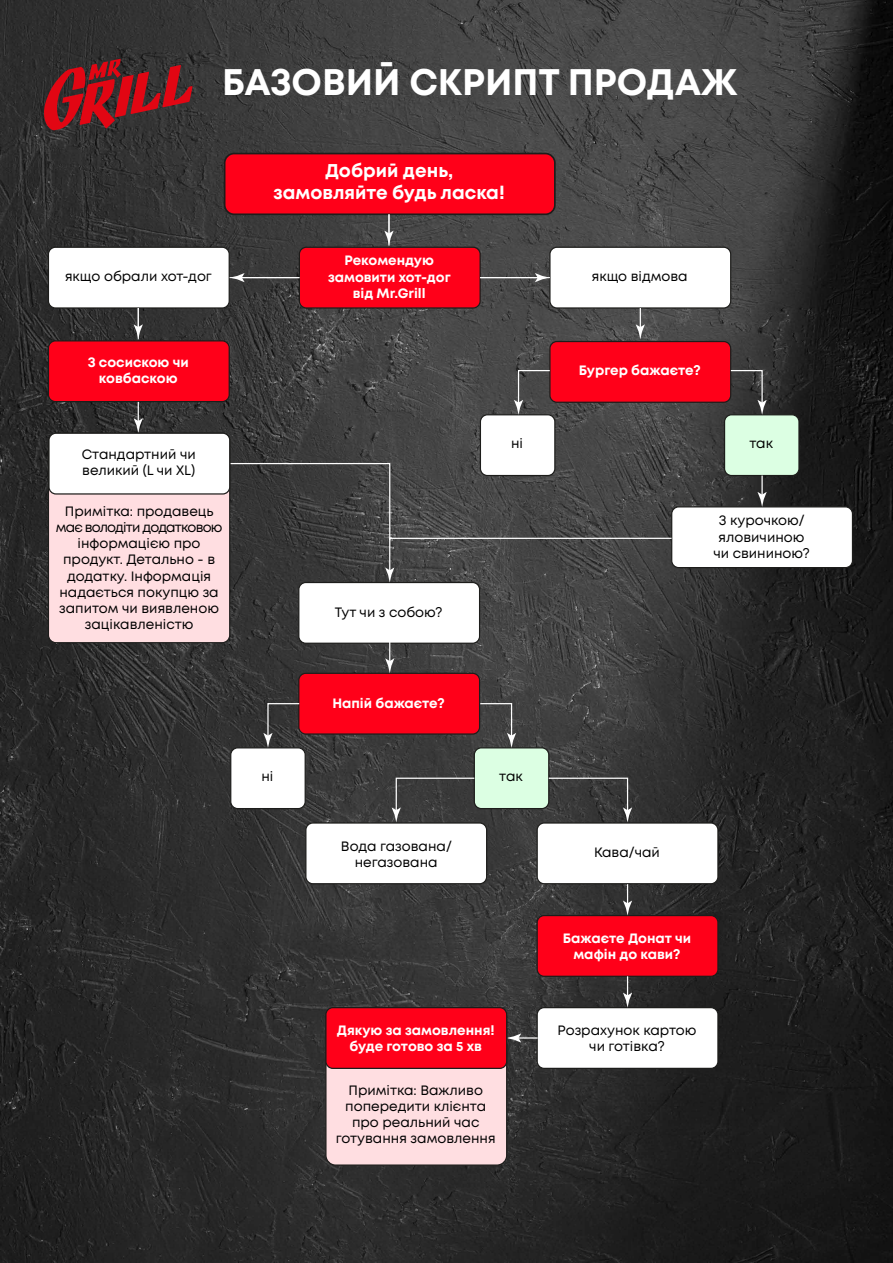
<style>
.page{position:relative;width:893px;height:1263px;background:#fff}
.page>*{position:absolute;margin:0;border:0;box-sizing:border-box;transform-origin:0 0}
.t1{font:700 36.9px "Mont";color:#fff}
.t2{font:700 18.45px/22.2px "Mont";color:#fff;text-align:center}
.t3{font:13.5px/16.2px "Mont";color:#000;text-align:center}
.t4{font:700 13.5px/16.2px "Mont";color:#fff;text-align:center}
</style>
<div class="page">
<img style="left:0;top:0;width:893px;height:1263px">
<div style="left:225px;top:154px;width:330px;height:60px;background:#ff0019;border-radius:9px"></div>
<div style="left:224px;top:153px;width:332px;height:62px;border:2px solid #1d1d1b;border-radius:9px"></div>
<div style="left:299px;top:247px;width:181px;height:61px;background:#ff0019;border-radius:7px"></div>
<div style="left:299px;top:247px;width:182px;height:62px;border:1px solid #1d1d1b;border-radius:7px"></div>
<div style="left:550px;top:247px;width:181px;height:61px;background:#fff;border-radius:7px"></div>
<div style="left:549px;top:247px;width:182px;height:62px;border:1px solid #1d1d1b;border-radius:7px"></div>
<div style="left:48px;top:247px;width:181px;height:61px;background:#fff;border-radius:7px"></div>
<div style="left:48px;top:247px;width:182px;height:62px;border:1px solid #1d1d1b;border-radius:7px"></div>
<div style="left:48px;top:341px;width:181px;height:61px;background:#ff0019;border-radius:7px"></div>
<div style="left:48px;top:340px;width:182px;height:62px;border:1px solid #1d1d1b;border-radius:7px"></div>
<div style="left:550px;top:341px;width:181px;height:61px;background:#ff0019;border-radius:7px"></div>
<div style="left:549px;top:341px;width:182px;height:62px;border:1px solid #1d1d1b;border-radius:7px"></div>
<div style="left:672px;top:507px;width:180px;height:61px;background:#fff;border-radius:7px"></div>
<div style="left:671px;top:506px;width:182px;height:62px;border:1px solid #1d1d1b;border-radius:7px"></div>
<div style="left:299px;top:582px;width:181px;height:61px;background:#fff;border-radius:7px"></div>
<div style="left:298px;top:582px;width:182px;height:62px;border:1px solid #1d1d1b;border-radius:7px"></div>
<div style="left:299px;top:673px;width:181px;height:61px;background:#ff0019;border-radius:7px"></div>
<div style="left:298px;top:673px;width:182px;height:62px;border:1px solid #1d1d1b;border-radius:7px"></div>
<div style="left:480px;top:415px;width:75px;height:60px;background:#fff;border-radius:7px"></div>
<div style="left:480px;top:414px;width:75px;height:62px;border:1px solid #1d1d1b;border-radius:7px"></div>
<div style="left:724px;top:415px;width:75px;height:60px;background:#dcffe3;border-radius:7px"></div>
<div style="left:724px;top:414px;width:76px;height:62px;border:1px solid #1d1d1b;border-radius:7px"></div>
<div style="left:306px;top:823px;width:181px;height:61px;background:#fff;border-radius:7px"></div>
<div style="left:305px;top:822px;width:182px;height:62px;border:1px solid #1d1d1b;border-radius:7px"></div>
<div style="left:537px;top:823px;width:181px;height:61px;background:#fff;border-radius:7px"></div>
<div style="left:537px;top:822px;width:182px;height:62px;border:1px solid #1d1d1b;border-radius:7px"></div>
<div style="left:537px;top:915px;width:181px;height:61px;background:#ff0019;border-radius:7px"></div>
<div style="left:537px;top:915px;width:182px;height:62px;border:1px solid #1d1d1b;border-radius:7px"></div>
<div style="left:537px;top:1008px;width:181px;height:60px;background:#fff;border-radius:7px"></div>
<div style="left:537px;top:1007px;width:182px;height:62px;border:1px solid #1d1d1b;border-radius:7px"></div>
<div style="left:231px;top:748px;width:74px;height:61px;background:#fff;border-radius:7px"></div>
<div style="left:230px;top:747px;width:76px;height:62px;border:1px solid #1d1d1b;border-radius:7px"></div>
<div style="left:474px;top:748px;width:75px;height:61px;background:#dcffe3;border-radius:7px"></div>
<div style="left:474px;top:747px;width:75px;height:62px;border:1px solid #1d1d1b;border-radius:7px"></div>
<svg style="left:730px;top:369px;width:37px;height:46px;background:#444"></svg>
<svg style="left:514px;top:369px;width:37px;height:46px;background:#545253"></svg>
<svg style="left:479px;top:702px;width:37px;height:46px;background:#4e4e4e"></svg>
<svg style="left:263px;top:702px;width:37px;height:46px;background:#444242"></svg>
<svg style="left:547px;top:777px;width:85px;height:45px;background:#434343"></svg>
<svg style="left:392px;top:777px;width:84px;height:45px;background:#454545"></svg>
<svg style="left:230px;top:462px;width:443px;height:120px;background:#484848"></svg>
<hr style="left:388px;top:214px;width:2px;height:22px;background:#fff">
<svg style="left:384px;top:231px;width:9px;height:15px"></svg>
<svg style="left:636px;top:308px;width:9px;height:31px"></svg>
<svg style="left:134px;top:308px;width:9px;height:31px"></svg>
<svg style="left:134px;top:402px;width:9px;height:31px"></svg>
<svg style="left:623px;top:884px;width:9px;height:31px"></svg>
<svg style="left:623px;top:976px;width:9px;height:32px"></svg>
<svg style="left:507px;top:1033px;width:31px;height:9px"></svg>
<svg style="left:385px;top:642px;width:9px;height:31px"></svg>
<hr style="left:761px;top:475px;width:2px;height:22px;background:#fff">
<svg style="left:758px;top:492px;width:9px;height:15px"></svg>
<hr style="left:480px;top:277px;width:60px;height:1px;background:#fff">
<svg style="left:535px;top:273px;width:15px;height:9px"></svg>
<hr style="left:240px;top:277px;width:59px;height:1px;background:#fff">
<svg style="left:230px;top:273px;width:15px;height:9px"></svg>
<svg style="left:43px;top:59px;width:150px;height:72px;background:#752025"></svg>
<div style="left:326px;top:1008px;width:181px;height:157px;background:#ffdee1;border-radius:10px"></div>
<div style="left:325px;top:1007px;width:182px;height:159px;border:1px solid #1d1d1b;border-radius:10px"></div>
<div style="left:326px;top:1008px;width:181px;height:60px;background:#ff0019;border-radius:7px"></div>
<div style="left:325px;top:1007px;width:182px;height:62px;border:1px solid #1d1d1b;border-radius:7px"></div>
<div style="left:48px;top:433px;width:182px;height:210px;background:#ffdee1;border-radius:8px"></div>
<div style="left:48px;top:433px;width:182px;height:210px;border:1px solid #1d1d1b;border-radius:8px"></div>
<div style="left:49px;top:433px;width:181px;height:61px;background:#fff;border-radius:7px"></div>
<div style="left:48px;top:433px;width:182px;height:62px;border:1px solid #1d1d1b;border-radius:7px"></div>
<h1 class="t1" style="left:222px;top:58px;width:517px">БАЗОВИЙ СКРИПТ ПРОДАЖ</h1>
<h2 class="t2" style="left:274px;top:159px;width:233px">Добрий день, замовляйте будь ласка!</h2>
<p class="t4" style="left:328px;top:253px;width:124px">Рекомендую замовити хот-дог від Mr.Grill</p>
<p class="t3" style="left:65px;top:268px;width:148px">якщо обрали хот-дог</p>
<p class="t3" style="left:592px;top:268px;width:98px">якщо відмова</p>
<p class="t4" style="left:88px;top:354px;width:103px">З сосискою чи ковбаскою</p>
<p class="t4" style="left:579px;top:362px;width:123px">Бургер бажаєте?</p>
<p class="t3" style="left:82px;top:446px;width:116px;text-align:left">Стандартний чи великий (L чи XL)</p>
<p class="t3" style="left:56px;top:503px;width:168px">Примітка: продавець має володіти додатковою інформацією про продукт. Детально - в додатку. Інформація надається покупцю за запитом чи виявленою зацікавленістю</p>
<p class="t3" style="left:511px;top:436px;width:13px">ні</p>
<p class="t3" style="left:749px;top:436px;width:25px">так</p>
<p class="t3" style="left:335px;top:604px;width:109px">Тут чи з собою?</p>
<p class="t3" style="left:713px;top:513px;width:98px">З курочкою/ яловичиною чи свининою?</p>
<p class="t4" style="left:332px;top:695px;width:114px">Напій бажаєте?</p>
<p class="t3" style="left:261px;top:769px;width:13px">ні</p>
<p class="t3" style="left:499px;top:769px;width:25px">так</p>
<p class="t3" style="left:341px;top:838px;width:112px">Вода газована/ негазована</p>
<p class="t3" style="left:594px;top:845px;width:67px">Кава/чай</p>
<p class="t4" style="left:337px;top:1022px;width:159px">Дякую за замовлення! буде готово за 5 хв</p>
<p class="t3" style="left:336px;top:1082px;width:161px">Примітка: Важливо попередити клієнта про реальний час готування замовлення</p>
<p class="t4" style="left:563px;top:930px;width:130px">Бажаєте Донат чи мафін до кави?</p>
<p class="t3" style="left:558px;top:1022px;width:140px">Розрахунок картою чи готівка?</p>
</div>
